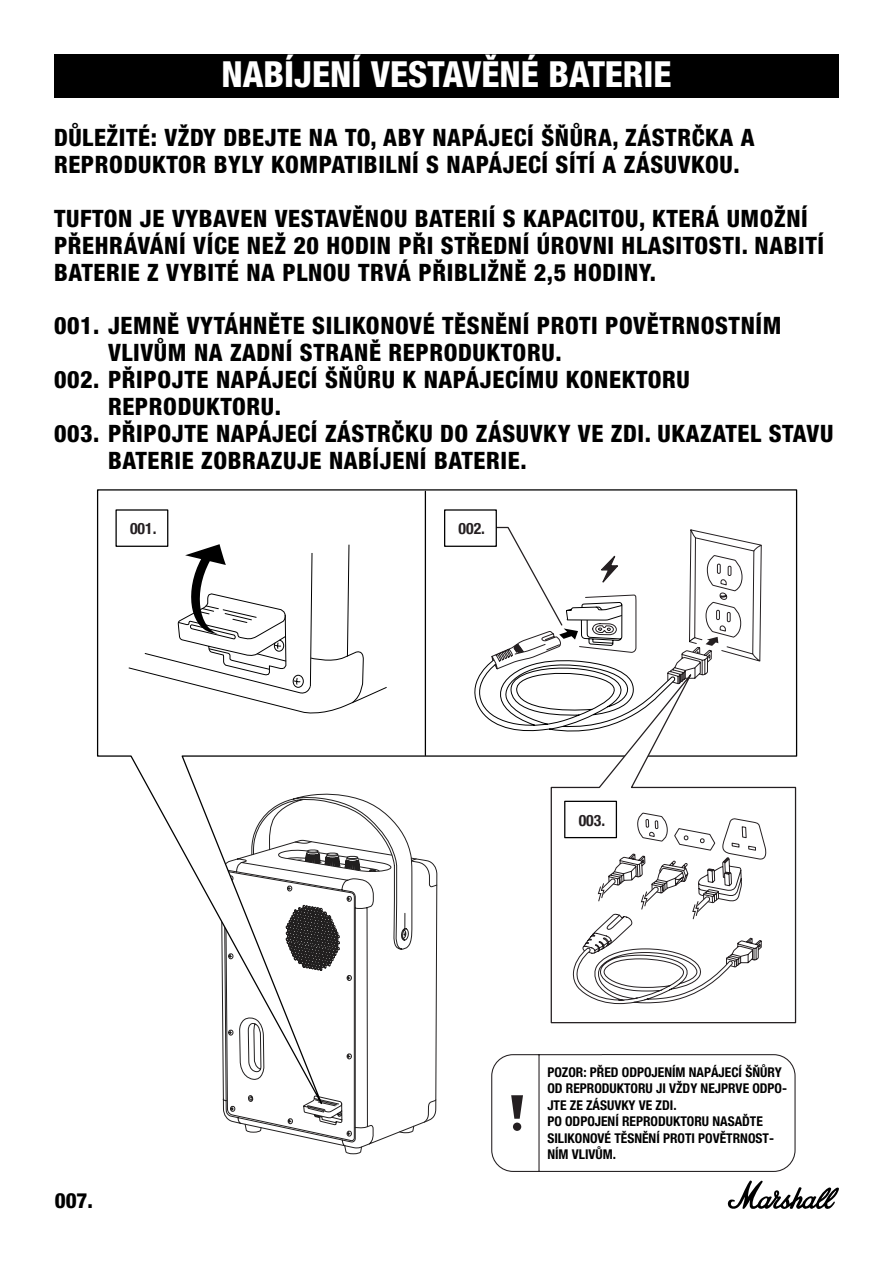
<style>
.page{position:relative;width:893px;height:1263px;background:#fff}
.page>*{position:absolute;margin:0;border:0;box-sizing:border-box;transform-origin:0 0}
.t1{font:800 condensed 36px "Helvetica Neue LT Pro";color:#fff}
.t2{font:800 condensed 24px/27px "Helvetica Neue LT Pro";letter-spacing:.025em;color:#000}
.t3{font:800 condensed 21px "Helvetica Neue LT Std";color:#000}
.t4{font:700 condensed 15.75px "Helvetica Neue";color:#241f21}
.t5{font:700 condensed 13.5px/16.5px "Helvetica Neue LT Pro";color:#000}
.s1{font-family:"Helvetica Neue LT Std"}
</style>
<div class="page">
<svg style="left:727px;top:1180px;width:112px;height:29px"></svg>
<div style="left:54px;top:54px;width:785px;height:44px;background:#000"></div>
<svg style="left:240px;top:1123px;width:183px;height:32px"></svg>
<svg style="left:491px;top:1123px;width:305px;height:49px"></svg>
<div style="left:513px;top:1122px;width:8px;height:9px;background:#241f21;border-radius:50%"></div>
<svg style="left:97px;top:489px;width:701px;height:634px"></svg>
<hr style="left:425px;top:491px;width:1px;height:264px;background:#000">
<div style="left:444px;top:509px;width:53px;height:38px;background:#fff;border:1px solid #000"></div>
<svg style="left:128px;top:544px;width:260px;height:173px"></svg>
<svg style="left:466px;top:526px;width:296px;height:214px"></svg>
<div style="left:115px;top:509px;width:53px;height:38px;background:#fff;border:1px solid #000"></div>
<svg style="left:550px;top:664px;width:247px;height:360px"></svg>
<svg style="left:573px;top:781px;width:194px;height:223px"></svg>
<div style="left:564px;top:801px;width:53px;height:37px;background:#fff;border:1px solid #000"></div>
<h1 class="t1" style="left:221px;top:52px;width:452px">NABÍJENÍ VESTAVĚNÉ BATERIE</h1>
<p class="t2" style="left:54px;top:123px;width:702px">DŮLEŽITÉ: VŽDY DBEJTE NA TO, ABY NAPÁJECÍ ŠŇŮRA, ZÁSTRČKA A<br>REPRODUKTOR BYLY KOMPATIBILNÍ S NAPÁJECÍ SÍTÍ A ZÁSUVKOU.</p>
<p class="t2" style="left:54px;top:204px;width:772px">TUFTON JE VYBAVEN VESTAVĚNOU BATERIÍ S KAPACITOU, KTERÁ UMOŽNÍ<br>PŘEHRÁVÁNÍ VÍCE NEŽ 20 HODIN PŘI STŘEDNÍ ÚROVNI HLASITOSTI. NABITÍ<br>BATERIE Z VYBITÉ NA PLNOU TRVÁ PŘIBLIŽNĚ 2,5 HODINY.</p>
<p class="t2" style="left:54px;top:312px;width:729px"><span class="s1">001.</span> JEMNĚ VYTÁHNĚTE SILIKONOVÉ TĚSNĚNÍ PROTI POVĚTRNOSTNÍM</p>
<p class="t2" style="left:108px;top:339px;width:455px">VLIVŮM NA ZADNÍ STRANĚ REPRODUKTORU.</p>
<p class="t2" style="left:54px;top:366px;width:637px"><span class="s1">002.</span> PŘIPOJTE NAPÁJECÍ ŠŇŮRU K NAPÁJECÍMU KONEKTORU</p>
<p class="t2" style="left:108px;top:393px;width:174px">REPRODUKTORU.</p>
<p class="t2" style="left:54px;top:420px;width:781px"><span class="s1">003.</span> PŘIPOJTE NAPÁJECÍ ZÁSTRČKU DO ZÁSUVKY VE ZDI. UKAZATEL STAVU</p>
<p class="t2" style="left:108px;top:447px;width:420px">BATERIE ZOBRAZUJE NABÍJENÍ BATERIE.</p>
<p class="t4" style="left:130px;top:516px;width:28px">001.</p>
<p class="t4" style="left:459px;top:516px;width:28px">002.</p>
<p class="t3" style="left:55px;top:1187px;width:40px">007.</p>
<p class="t4" style="left:579px;top:807px;width:28px">003.</p>
<p class="t5" style="left:547px;top:1064px;width:241px">POZOR: PŘED ODPOJENÍM NAPÁJECÍ ŠŇŮRY<br>OD REPRODUKTORU JI VŽDY NEJPRVE ODPO-<br>JTE ZE ZÁSUVKY VE ZDI.<br>PO ODPOJENÍ REPRODUKTORU NASAĎTE<br>SILIKONOVÉ TĚSNĚNÍ PROTI POVĚTRNOST-<br>NÍM VLIVŮM.</p>
</div>
